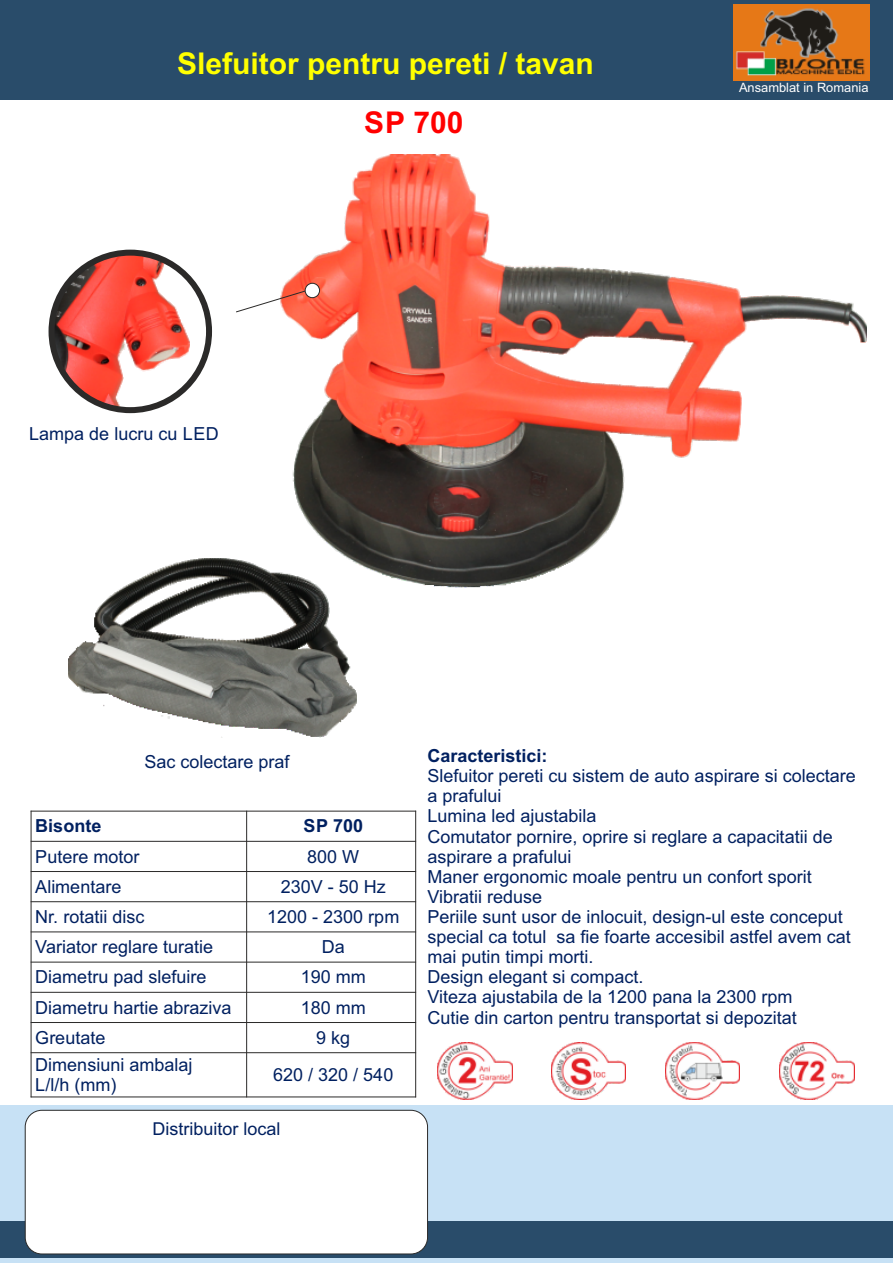
<style>
.page{position:relative;width:893px;height:1263px;background:#fff}
.page>*{position:absolute;margin:0;border:0;box-sizing:border-box;transform-origin:0 0}
.t1{font:700 30px "Arial";color:#ff0}
.t2{font:700 30px "Arial";color:#f00}
.t3{font:18px/20.1px "Arial";color:#002060}
.t4{font:700 18px "Arial";color:#002060}
.t5{font:17.7px "Arial";color:#002060}
.t6{font:12.9px "Arial";color:#fff}
</style>
<div class="page">
<div style="left:0;top:1105px;width:893px;height:158px;background:#c7e1f5"></div>
<div style="left:0;top:0;width:893px;height:99px;background:#294c6a"></div>
<div style="left:0;top:1221px;width:893px;height:36px;background:#294c6a"></div>
<img style="left:733px;top:5px;width:137px;height:75px">
<hr style="left:31px;top:811px;width:1px;height:286px;background:#2b2a29">
<hr style="left:246px;top:811px;width:1px;height:286px;background:#2b2a29">
<hr style="left:415px;top:811px;width:1px;height:286px;background:#2b2a29">
<hr style="left:31px;top:1096px;width:385px;height:1px;background:#2b2a29">
<hr style="left:31px;top:1052px;width:385px;height:1px;background:#2b2a29">
<hr style="left:31px;top:1022px;width:385px;height:1px;background:#2b2a29">
<hr style="left:31px;top:992px;width:385px;height:1px;background:#2b2a29">
<hr style="left:31px;top:962px;width:385px;height:1px;background:#2b2a29">
<hr style="left:31px;top:931px;width:385px;height:1px;background:#2b2a29">
<hr style="left:31px;top:901px;width:385px;height:1px;background:#2b2a29">
<hr style="left:31px;top:871px;width:385px;height:1px;background:#2b2a29">
<hr style="left:31px;top:841px;width:385px;height:1px;background:#2b2a29">
<hr style="left:31px;top:811px;width:385px;height:1px;background:#2b2a29">
<img style="left:438px;top:1042px;width:74px;height:57px">
<img style="left:552px;top:1042px;width:74px;height:57px">
<img style="left:666px;top:1042px;width:74px;height:57px">
<img style="left:780px;top:1042px;width:74px;height:57px">
<img style="left:282px;top:155px;width:584px;height:433px">
<img style="left:68px;top:559px;width:288px;height:178px">
<img style="left:52px;top:253px;width:137px;height:157px">
<div style="left:49px;top:250px;width:163px;height:163px;border:6px solid #2b2a29;border-radius:50%"></div>
<svg style="left:236px;top:288px;width:77px;height:25px"></svg>
<div style="left:305px;top:283px;width:15px;height:15px;background:#fff;border:1px solid #2b2a29;border-radius:50%"></div>
<div style="left:25px;top:1110px;width:403px;height:144px;background:#fff;border:1px solid #2b2a29;border-radius:17px"></div>
<h1 class="t1" style="left:177px;top:53px;width:418px">Slefuitor pentru pereti / tavan</h1>
<h1 class="t2" style="left:364px;top:111px;width:101px">SP 700</h1>
<p class="t3" style="left:29px;top:425px;width:191px">Lampa de lucru cu LED</p>
<p class="t6" style="left:739px;top:83px;width:131px">Ansamblat in Romania</p>
<p class="t3" style="left:144px;top:753px;width:147px">Sac colectare praf</p>
<p class="t4" style="left:35px;top:819px;width:68px">Bisonte</p>
<p class="t4" style="left:304px;top:819px;width:61px">SP 700</p>
<p class="t3" style="left:35px;top:848px;width:106px">Putere motor</p>
<p class="t3" style="left:307px;top:848px;width:54px">800 W</p>
<p class="t3" style="left:35px;top:878px;width:88px">Alimentare</p>
<p class="t3" style="left:281px;top:878px;width:107px">230V - 50 Hz</p>
<p class="t3" style="left:35px;top:908px;width:111px">Nr. rotatii disc</p>
<p class="t3" style="left:267px;top:908px;width:134px">1200 - 2300 rpm</p>
<p class="t3" style="left:35px;top:938px;width:179px">Variator reglare turatie</p>
<p class="t3" style="left:322px;top:938px;width:25px">Da</p>
<p class="t3" style="left:35px;top:969px;width:173px">Diametru pad slefuire</p>
<p class="t3" style="left:301px;top:969px;width:67px">190 mm</p>
<p class="t3" style="left:35px;top:999px;width:198px">Diametru hartie abraziva</p>
<p class="t3" style="left:301px;top:999px;width:67px">180 mm</p>
<p class="t3" style="left:35px;top:1029px;width:72px">Greutate</p>
<p class="t3" style="left:316px;top:1029px;width:36px">9 kg</p>
<p class="t3" style="left:35px;top:1076px;width:83px">L/l/h (mm)</p>
<p class="t3" style="left:35px;top:1056px;width:159px">Dimensiuni ambalaj</p>
<p class="t3" style="left:273px;top:1066px;width:122px">620 / 320 / 540</p>
<p class="t5" style="left:153px;top:1122px;width:130px">Distribuitor local</p>
<p class="t4" style="left:427px;top:749px;width:122px">Caracteristici:</p>
<p class="t3" style="left:427px;top:767px;width:430px">Slefuitor pereti cu sistem de auto aspirare si colectare a prafului<br>Lumina led ajustabila</p>
<p class="t3" style="left:427px;top:828px;width:425px">Comutator pornire, oprire si reglare a capacitatii de aspirare a prafului<br>Maner ergonomic moale pentru un confort sporit Vibratii reduse<br>Periile sunt usor de inlocuit, design-ul este conceput special ca totul sa fie foarte accesibil astfel avem cat mai putin timpi morti.<br>Design elegant si compact.<br>Viteza ajustabila de la 1200 pana la 2300 rpm<br>Cutie din carton pentru transportat si depozitat</p>
</div>
